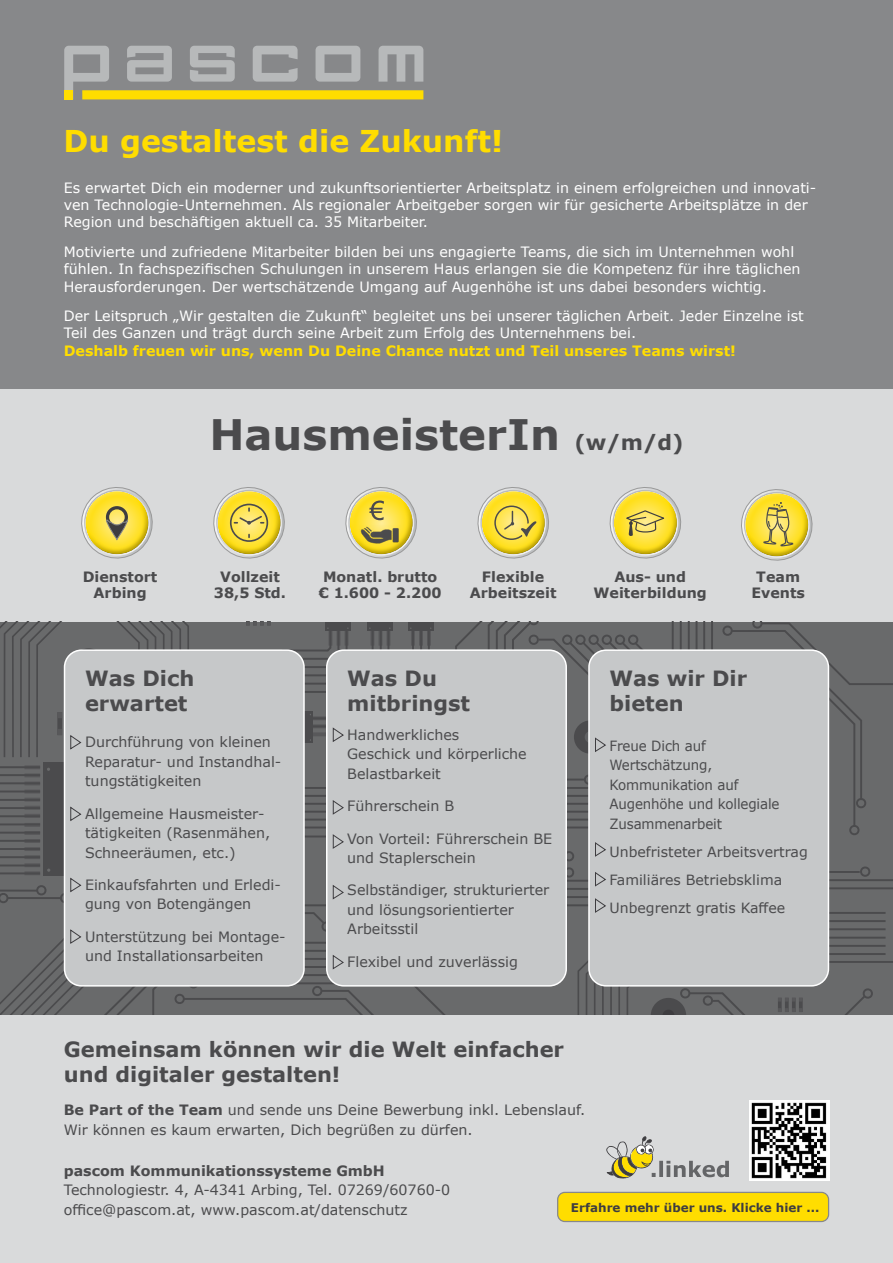
<style>
.page{position:relative;width:893px;height:1263px;background:#fff}
.page>*{position:absolute;margin:0;border:0;box-sizing:border-box;transform-origin:0 0}
.t1{font:700 42px "Verdana";color:#4b4b4d}
.t2{font:700 30px "Verdana";color:#fd0}
.t3{font:700 21px/25.2px "Verdana";color:#4b4b4d}
.t4{font:14.25px/17.1px "Verdana";color:#fff}
.t5{font:14.25px/19.5px "Verdana";color:#4b4b4d}
.t6{font:700 14.25px/16.5px "Verdana";color:#4b4b4d;text-align:center}
.t7{font:700 14.25px "Verdana";color:#fd0}
.t8{font:14.1px/19.5px "Verdana";letter-spacing:-.01em;color:#4b4b4d;scale:.95 1}
.t9{font:14.1px/28px "Verdana";letter-spacing:-.01em;color:#4b4b4d}
.t10{font:700 12px "Verdana";color:#3e3d40}
.s1{font-size:21px}
.s2{font-weight:700}
</style>
<div class="page">
<div style="left:0;top:343px;width:893px;height:920px;background:#d9dadb"></div>
<div style="left:0;top:0;width:893px;height:388px;background:#87888a"></div>
<svg style="left:64px;top:46px;width:45px;height:44px"></svg>
<div style="left:64px;top:90px;width:9px;height:9px;background:#fd0"></div>
<svg style="left:127px;top:46px;width:45px;height:36px"></svg>
<svg style="left:190px;top:46px;width:45px;height:36px"></svg>
<svg style="left:253px;top:46px;width:45px;height:36px"></svg>
<svg style="left:316px;top:46px;width:44px;height:36px"></svg>
<svg style="left:379px;top:46px;width:44px;height:36px"></svg>
<div style="left:82px;top:90px;width:341px;height:9px;background:#fd0"></div>
<svg style="left:81px;top:487px;width:72px;height:72px"></svg>
<svg style="left:741px;top:489px;width:72px;height:72px"></svg>
<svg style="left:213px;top:487px;width:72px;height:72px"></svg>
<svg style="left:345px;top:487px;width:72px;height:72px"></svg>
<svg style="left:477px;top:487px;width:72px;height:72px"></svg>
<svg style="left:609px;top:487px;width:73px;height:72px"></svg>
<div style="left:749px;top:1100px;width:80px;height:80px;background:#fff"></div>
<img style="left:751px;top:1102px;width:76px;height:77px">
<svg style="left:606px;top:1136px;width:123px;height:43px"></svg>
<div style="left:558px;top:1192px;width:271px;height:29px;background:#fd0;border-radius:7px"></div>
<div style="left:557px;top:1192px;width:272px;height:30px;border:1px solid #87888a;border-radius:7px"></div>
<svg style="left:0;top:622px;width:57px;height:392px;background:#656667"></svg>
<div style="left:43px;top:762px;width:51px;height:113px;background:#4b4b4d"></div>
<hr style="left:24px;top:814px;width:16px;height:4px;background:#58585a">
<hr style="left:24px;top:806px;width:16px;height:4px;background:#58585a">
<hr style="left:24px;top:781px;width:16px;height:4px;background:#58585a">
<hr style="left:24px;top:798px;width:16px;height:3px;background:#58585a">
<hr style="left:24px;top:773px;width:16px;height:4px;background:#5e5e60">
<hr style="left:24px;top:790px;width:16px;height:3px;background:#58585a">
<hr style="left:24px;top:765px;width:16px;height:4px;background:#58585a">
<hr style="left:24px;top:871px;width:16px;height:4px;background:#58585a">
<hr style="left:24px;top:863px;width:16px;height:4px;background:#58585a">
<hr style="left:24px;top:839px;width:16px;height:4px;background:#58585a">
<hr style="left:24px;top:855px;width:16px;height:4px;background:#58585a">
<hr style="left:24px;top:831px;width:16px;height:4px;background:#58585a">
<hr style="left:24px;top:847px;width:16px;height:4px;background:#58585a">
<hr style="left:24px;top:823px;width:16px;height:4px;background:#58585a">
<hr style="left:0;top:832px;width:40px;height:2px;background:#4b4b4d">
<hr style="left:0;top:823px;width:40px;height:2px;background:#4b4b4d">
<hr style="left:0;top:799px;width:40px;height:2px;background:#4b4b4d">
<hr style="left:0;top:774px;width:40px;height:2px;background:#4b4b4d">
<hr style="left:0;top:766px;width:40px;height:2px;background:#4b4b4d">
<hr style="left:0;top:856px;width:40px;height:2px;background:#4b4b4d">
<hr style="left:0;top:864px;width:40px;height:2px;background:#4b4b4d">
<hr style="left:0;top:872px;width:40px;height:2px;background:#4b4b4d">
<hr style="left:0;top:848px;width:40px;height:2px;background:#4b4b4d">
<hr style="left:0;top:815px;width:40px;height:2px;background:#4b4b4d">
<hr style="left:0;top:790px;width:40px;height:2px;background:#4b4b4d">
<hr style="left:0;top:840px;width:40px;height:2px;background:#4b4b4d">
<hr style="left:0;top:807px;width:40px;height:2px;background:#4b4b4d">
<hr style="left:0;top:782px;width:40px;height:2px;background:#4b4b4d">
<svg style="left:0;top:884px;width:49px;height:43px;background:#666768"></svg>
<hr style="left:8px;top:897px;width:53px;height:2px;background:#4b4b4d">
<svg style="left:57px;top:622px;width:836px;height:392px;background:#adafb0"></svg>
<h2 class="t2" style="left:63px;top:120px;width:441px">Du gestaltest die Zukunft!</h2>
<p class="t4" style="left:64px;top:179px;width:754px">Es erwartet Dich ein moderner und zukunftsorientierter Arbeitsplatz in einem erfolgreichen und innovati&shy;ven Technologie-Unternehmen. Als regionaler Arbeitgeber sorgen wir für gesicherte Arbeitsplätze in der<br>Region und beschäftigen aktuell ca. 35 Mitarbeiter.</p>
<p class="t4" style="left:64px;top:243px;width:738px">Motivierte und zufriedene Mitarbeiter bilden bei uns engagierte Teams, die sich im Unternehmen wohl fühlen. In fachspezifischen Schulungen in unserem Haus erlangen sie die Kompetenz für ihre täglichen<br>Herausforderungen. Der wertschätzende Umgang auf Augenhöhe ist uns dabei besonders wichtig.</p>
<p class="t4" style="left:64px;top:307px;width:742px">Der Leitspruch „Wir gestalten die Zukunft“ begleitet uns bei unserer täglichen Arbeit. Jeder Einzelne ist<br>Teil des Ganzen und trägt durch seine Arbeit zum Erfolg des Unternehmens bei.</p>
<p class="t7" style="left:64px;top:340px;width:674px">Deshalb freuen wir uns, wenn Du Deine Chance nutzt und Teil unseres Teams wirst!</p>
<h1 class="t1" style="left:209px;top:405px;width:476px">HausmeisterIn <span class="s1">(w/m/d)</span></h1>
<p class="t6" style="left:83px;top:568px;width:76px">Dienstort<br>Arbing</p>
<p class="t6" style="left:214px;top:568px;width:74px">Vollzeit<br>38,5 Std.</p>
<h3 class="t3" style="left:85px;top:665px;width:111px">Was Dich erwartet</h3>
<p class="t5" style="left:85px;top:732px;width:198px">Durchführung von kleinen<br>Reparatur- und Instandhal&shy;tungstätigkeiten</p>
<p class="t5" style="left:85px;top:804px;width:187px">Allgemeine Hausmeister&shy;tätigkeiten (Rasenmähen,<br>Schneeräumen, etc.)</p>
<p class="t5" style="left:85px;top:875px;width:197px">Einkaufsfahrten und Erledi&shy;gung von Botengängen</p>
<p class="t5" style="left:85px;top:927px;width:202px">Unterstützung bei Montage&shy;und Installationsarbeiten</p>
<p class="t6" style="left:319px;top:568px;width:124px">Monatl. brutto € 1.600 - 2.200</p>
<p class="t6" style="left:470px;top:568px;width:88px">Flexible<br>Arbeitszeit</p>
<p class="t6" style="left:751px;top:568px;width:55px">Team<br>Events</p>
<p class="t6" style="left:594px;top:568px;width:115px">Aus- und<br>Weiterbildung</p>
<h3 class="t3" style="left:347px;top:665px;width:124px">Was Du mitbringst</h3>
<p class="t5" style="left:347px;top:725px;width:181px">Handwerkliches<br>Geschick und körperliche<br>Belastbarkeit</p>
<p class="t5" style="left:347px;top:796px;width:108px">Führerschein B</p>
<p class="t5" style="left:347px;top:828px;width:206px">Von Vorteil: Führerschein BE und Staplerschein</p>
<p class="t5" style="left:347px;top:880px;width:204px">Selbständiger, strukturierter und lösungsorientierter<br>Arbeitsstil</p>
<p class="t5" style="left:347px;top:951px;width:172px">Flexibel und zuverlässig</p>
<h3 class="t3" style="left:609px;top:665px;width:139px">Was wir Dir bieten</h3>
<p class="t8" style="left:609px;top:735px;width:181px">Freue Dich auf<br>Wertschätzung,<br>Kommunikation auf<br>Augenhöhe und kollegiale<br>Zusammenarbeit</p>
<p class="t9" style="left:609px;top:837px;width:200px">Unbefristeter Arbeitsvertrag<br>Familiäres Betriebsklima<br>Unbegrenzt gratis Kaffee</p>
<h3 class="t3" style="left:64px;top:1036px;width:502px">Gemeinsam können wir die Welt einfacher und digitaler gestalten!</h3>
<p class="t5" style="left:64px;top:1100px;width:523px"><span class="s2">Be Part of the Team</span> und sende uns Deine Bewerbung inkl. Lebenslauf.<br>Wir können es kaum erwarten, Dich begrüßen zu dürfen.</p>
<p class="t6" style="left:64px;top:1162px;width:323px">pascom Kommunikationssysteme GmbH</p>
<p class="t5" style="left:64px;top:1180px;width:388px">Technologiestr. 4, A-4341 Arbing, Tel. 07269/60760-0 office@pascom.at, www.pascom.at/datenschutz</p>
<p class="t10" style="left:571px;top:1199px;width:250px">Erfahre mehr über uns. Klicke hier ...</p>
</div>
